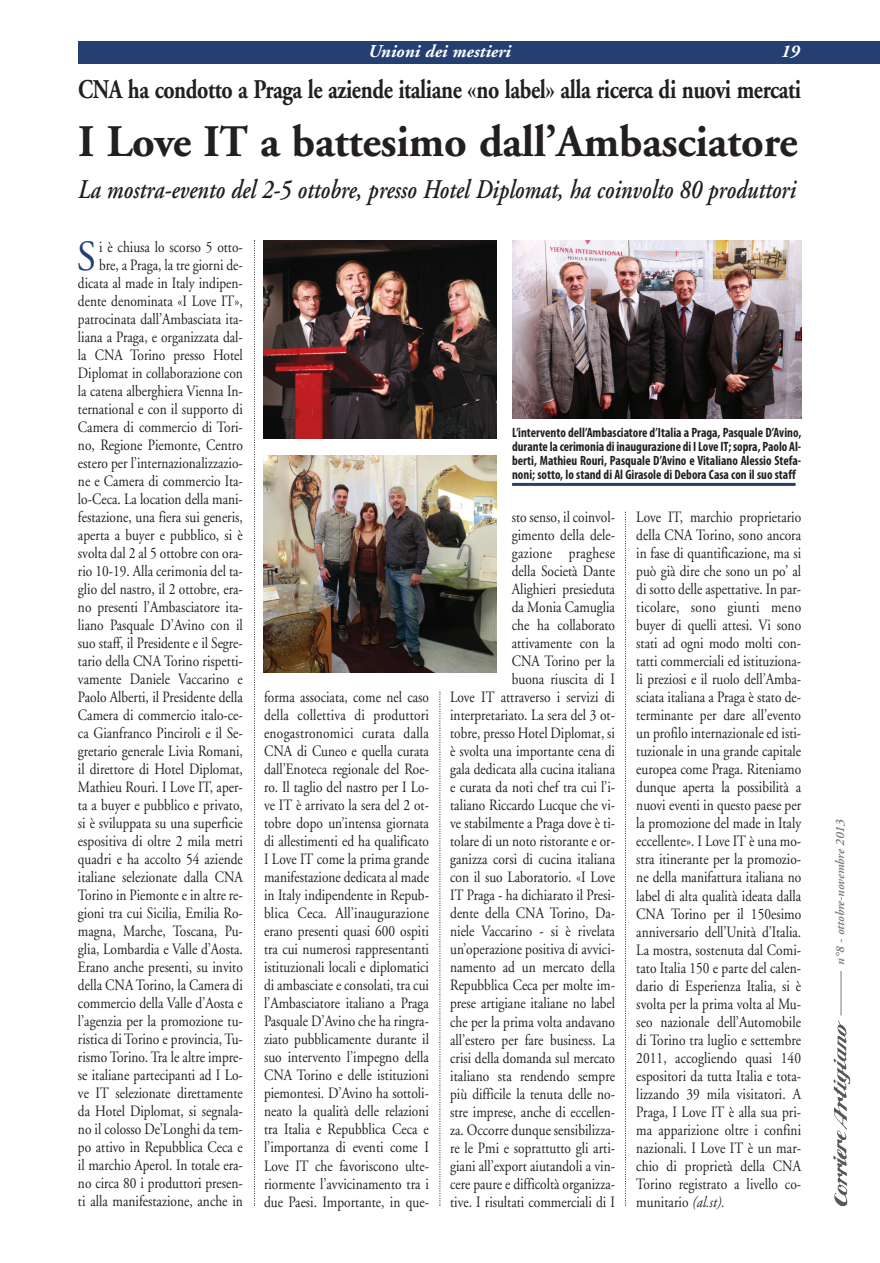
<style>
.page{position:relative;width:880px;height:1263px;background:#fff}
.page>*{position:absolute;margin:0;border:0;box-sizing:border-box;transform-origin:0 0}
.t1{font:700 45px "Adobe Garamond";letter-spacing:-.005em;color:#231f20}
.t2{font:42.9px "Adobe Garamond";color:#244073;scale:.92 1}
.t3{font:italic 600 27px "Adobe Garamond";color:#231f20;scale:.81 1}
.t4{font:700 27px "Adobe Garamond";letter-spacing:-.02em;color:#231f20;scale:.81 1}
.t5{font:italic 700 18px "Adobe Garamond";color:#fff}
.t6{font:15.75px/18px "Adobe Garamond";color:#231f20;text-align:right;scale:.85 1}
.t7{font:700 condensed 13.5px/14px "Myriad Pro";color:#231f20;text-align:justify;scale:.95 1}
.t8{font:italic 600 12.75px "Adobe Garamond";color:#76787b}
.s1{font-style:italic}
</style>
<div class="page">
<img style="left:839px;top:1039px;width:11px;height:72px">
<hr style="left:840px;top:949px;width:1px;height:66px;background:#76787b">
<div style="left:78px;top:41px;width:802px;height:23px;background:#244073"></div>
<div style="left:829px;top:814px;width:22px;height:157px;background:#fff"></div>
<svg style="left:439px;top:691px;width:1px;height:514px"></svg>
<svg style="left:625px;top:512px;width:1px;height:693px"></svg>
<svg style="left:254px;top:240px;width:1px;height:965px"></svg>
<img style="left:263px;top:455px;width:234px;height:217px">
<img style="left:263px;top:241px;width:234px;height:198px">
<img style="left:512px;top:241px;width:289px;height:177px">
<hr style="left:512px;top:483px;width:283px;height:3px;background:#244073">
<p class="t5" style="left:368px;top:44px;width:144px">Unioni dei mestieri</p>
<p class="t5" style="left:781px;top:44px;width:20px">19</p>
<h3 class="t4" style="left:78px;top:79px;width:894px">CNA ha condotto a Praga le aziende italiane «no label» alla ricerca di nuovi mercati</h3>
<h1 class="t1" style="left:78px;top:123px;width:721px">I Love IT a battesimo dall’Ambasciatore</h1>
<h3 class="t3" style="left:78px;top:178px;width:887px">La mostra-evento del 2-5 ottobre, presso Hotel Diplomat, ha coinvolto 80 produttori</h3>
<p class="t6" style="left:78px;top:239px;width:195px">i è chiusa lo scorso 5 otto&shy;bre, a Praga, la tre giorni de&shy;dicata al made in Italy indipen&shy;dente denominata «I Love IT», patrocinata dall’Ambasciata ita&shy;liana a Praga, e organizzata dal&shy;la CNA Torino presso Hotel<br>Diplomat in collaborazione con la catena alberghiera Vienna In&shy;ternational e con il supporto di<br>Camera di commercio di Tori&shy;no, Regione Piemonte, Centro estero per l’internazionalizzazio&shy;ne e Camera di commercio Ita&shy;lo-Ceca. La location della mani&shy;festazione, una fiera sui generis, aperta a buyer e pubblico, si è svolta dal 2 al 5 ottobre con ora&shy;rio 10-19. Alla cerimonia del ta&shy;glio del nastro, il 2 ottobre, era&shy;no presenti l’Ambasciatore ita&shy;liano Pasquale D’Avino con il suo staff, il Presidente e il Segre&shy;tario della CNA Torino rispetti&shy;vamente Daniele Vaccarino e<br>Paolo Alberti, il Presidente della<br>Camera di commercio italo-ce&shy;ca Gianfranco Pinciroli e il Se&shy;gretario generale Livia Romani, il direttore di Hotel Diplomat,<br>Mathieu Rouri. I Love IT, aper&shy;ta a buyer e pubblico e privato, si è sviluppata su una superficie espositiva di oltre 2 mila metri quadri e ha accolto 54 aziende italiane selezionate dalla CNA<br>Torino in Piemonte e in altre re&shy;gioni tra cui Sicilia, Emilia Ro&shy;magna, Marche, Toscana, Pu&shy;glia, Lombardia e Valle d’Aosta.<br>Erano anche presenti, su invito della CNA Torino, la Camera di commercio della Valle d’Aosta e l’agenzia per la promozione tu&shy;ristica di Torino e provincia, Tu&shy;rismo Torino. Tra le altre impre&shy;se italiane partecipanti ad I Lo&shy;ve IT selezionate direttamente da Hotel Diplomat, si segnala&shy;no il colosso De’Longhi da tem&shy;po attivo in Repubblica Ceca e il marchio Aperol. In totale era&shy;no circa 80 i produttori presen&shy;ti alla manifestazione, anche in</p>
<h2 class="t2" style="left:77px;top:239px;width:22px">S</h2>
<p class="t6" style="left:264px;top:689px;width:195px;text-align:justify">forma associata, come nel caso della collettiva di produttori enogastronomici curata dalla CNA di Cuneo e quella curata dall’Enoteca regionale del Roe&shy;ro. Il taglio del nastro per I Lo&shy;ve IT è arrivato la sera del 2 ot&shy;tobre dopo un’intensa giornata di allestimenti ed ha qualificato I Love IT come la prima grande manifestazione dedicata al made in Italy indipendente in Repub&shy;blica Ceca. All’inaugurazione erano presenti quasi 600 ospiti tra cui numerosi rappresentanti istituzionali locali e diplomatici di ambasciate e consolati, tra cui l’Ambasciatore italiano a Praga Pasquale D’Avino che ha ringra&shy;ziato pubblicamente durante il suo intervento l’impegno della CNA Torino e delle istituzioni piemontesi. D’Avino ha sottoli&shy;neato la qualità delle relazioni tra Italia e Repubblica Ceca e l’importanza di eventi come I Love IT che favoriscono ulte&shy;riormente l’avvicinamento tra i due Paesi. Importante, in que-</p>
<p class="t7" style="left:512px;top:426px;width:306px">L’intervento dell’Ambasciatore d’Italia a Praga, Pasquale D’Avino, durante la cerimonia di inaugurazione di I Love IT; sopra, Paolo Al&shy;berti, Mathieu Rouri, Pasquale D’Avino e Vitaliano Alessio Stefa&shy;noni; sotto, lo stand di Al Girasole di Debora Casa con il suo staff</p>
<p class="t6" style="left:450px;top:509px;width:195px">sto senso, il coinvol-<br>gimento della dele-<br>gazione praghese<br>della Società Dante<br>Alighieri presieduta<br>da Monia Camuglia<br>che ha collaborato attivamente con la<br>CNA Torino per la<br>buona riuscita di I<br>Love IT attraverso i servizi di interpretariato. La sera del 3 ot&shy;tobre, presso Hotel Diplomat, si è svolta una importante cena di gala dedicata alla cucina italiana e curata da noti chef tra cui l’i&shy;taliano Riccardo Lucque che vi&shy;ve stabilmente a Praga dove è ti&shy;tolare di un noto ristorante e or&shy;ganizza corsi di cucina italiana con il suo Laboratorio. «I Love<br>IT Praga - ha dichiarato il Presi&shy;dente della CNA Torino, Da&shy;niele Vaccarino - si è rivelata un’operazione positiva di avvici&shy;namento ad un mercato della<br>Repubblica Ceca per molte im&shy;prese artigiane italiane no label che per la prima volta andavano all’estero per fare business. La crisi della domanda sul mercato italiano sta rendendo sempre più difficile la tenuta delle no&shy;stre imprese, anche di eccellen&shy;za. Occorre dunque sensibilizza&shy;re le Pmi e soprattutto gli arti&shy;giani all’export aiutandoli a vin&shy;cere paure e difficoltà organizza&shy;tive. I risultati commerciali di I</p>
<p class="t6" style="left:636px;top:509px;width:195px;text-align:justify">Love IT, marchio proprietario della CNA Torino, sono ancora in fase di quantificazione, ma si può già dire che sono un po’ al di sotto delle aspettative. In par&shy;ticolare, sono giunti meno buyer di quelli attesi. Vi sono stati ad ogni modo molti con&shy;tatti commerciali ed istituziona&shy;li preziosi e il ruolo dell’Amba&shy;sciata italiana a Praga è stato de&shy;terminante per dare all’evento un profilo internazionale ed isti&shy;tuzionale in una grande capitale europea come Praga. Riteniamo dunque aperta la possibilità a nuovi eventi in questo paese per la promozione del made in Italy eccellente». I Love IT è una mo&shy;stra itinerante per la promozio&shy;ne della manifattura italiana no label di alta qualità ideata dalla CNA Torino per il 150esimo anniversario dell’Unità d’Italia.<br>La mostra, sostenuta dal Comi&shy;tato Italia 150 e parte del calen&shy;dario di Esperienza Italia, si è svolta per la prima volta al Mu&shy;seo nazionale dell’Automobile di Torino tra luglio e settembre 2011, accogliendo quasi 140 espositori da tutta Italia e tota&shy;lizzando 39 mila visitatori. A Praga, I Love IT è alla sua pri&shy;ma apparizione oltre i confini nazionali. I Love IT è un mar&shy;chio di proprietà della CNA Torino registrato a livello co&shy;munitario <span class="s1">(al.st).</span></p>
<p class="t8" style="left:835px;top:964px;width:147px;rotate:-90deg">n°8 - ottobre-novembre 2013</p>
</div>
